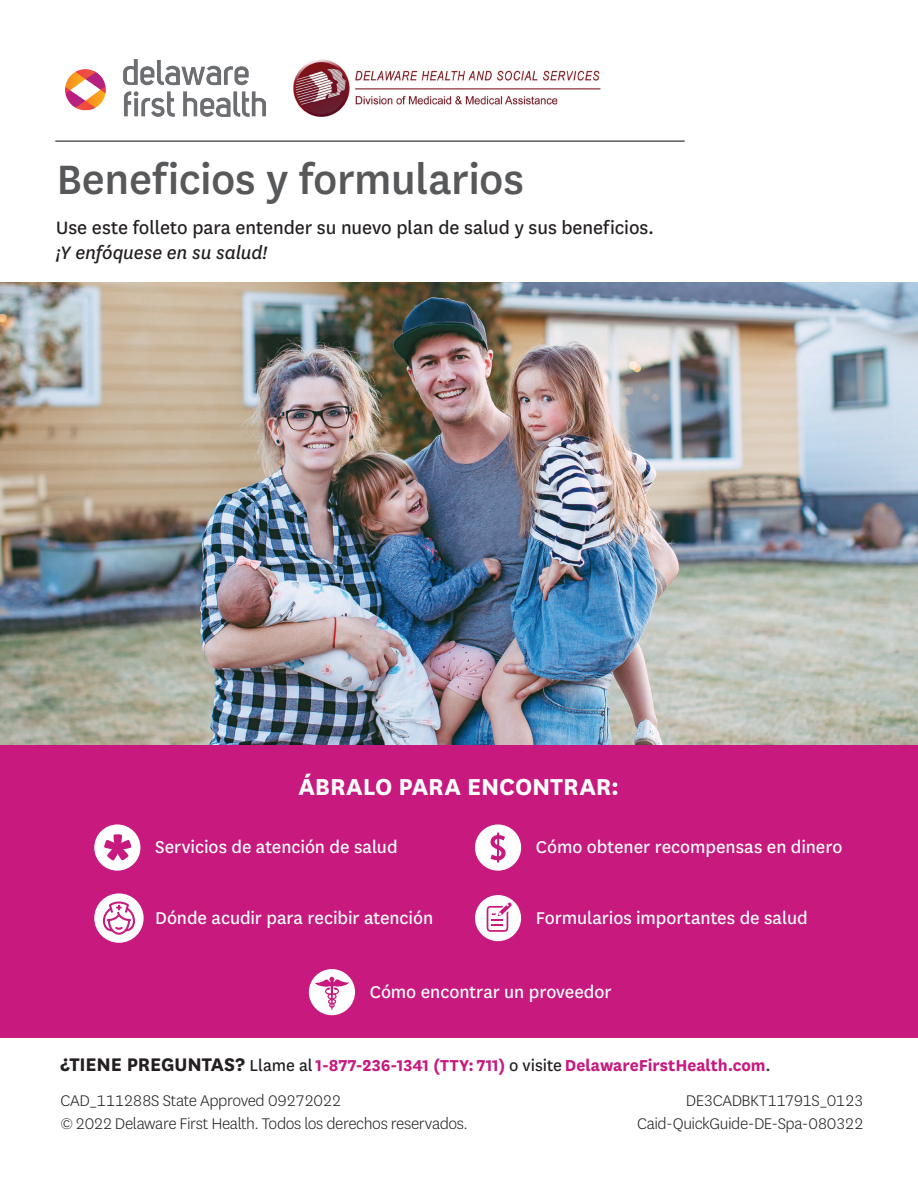
<style>
.page{position:relative;width:918px;height:1188px;background:#fff}
.page>*{position:absolute;margin:0;border:0;box-sizing:border-box;transform-origin:0 0}
.t1{font:500 48px "Centene Sans";letter-spacing:-.01em;color:#57585a}
.t2{font:700 27px "Centene Sans";letter-spacing:-.005em;color:#fff}
.t3{font:21px "Centene Sans";letter-spacing:-.005em;color:#231f20}
.t4{font:italic 21px "Centene Sans";letter-spacing:-.005em;color:#231f20}
.t5{font:19.95px "Centene Sans";letter-spacing:-.005em;color:#fff}
.t6{font:700 18.6px "Centene Sans";color:#c7197e}
.t7{font:300 18px/22.5px "Centene Sans";letter-spacing:-.03em;color:#231f20}
.s1{font-size:21.3px;color:#231f20}
.s2{font-weight:400;color:#231f20}
</style>
<div class="page">
<img style="left:0;top:283px;width:918px;height:462px">
<div style="left:0;top:745px;width:918px;height:293px;background:#c7197e"></div>
<hr style="left:55px;top:140px;width:630px;height:2px;background:#57585a">
<svg style="left:94px;top:824px;width:46px;height:47px"></svg>
<img style="left:66px;top:59px;width:199px;height:57px">
<img style="left:294px;top:59px;width:307px;height:57px">
<div style="left:475px;top:824px;width:46px;height:47px;background:#fff;border-radius:50%"></div>
<svg style="left:491px;top:833px;width:15px;height:30px"></svg>
<svg style="left:94px;top:893px;width:50px;height:50px"></svg>
<div style="left:475px;top:895px;width:46px;height:46px;background:#fff;border-radius:50%"></div>
<svg style="left:487px;top:902px;width:25px;height:30px"></svg>
<svg style="left:309px;top:969px;width:46px;height:46px"></svg>
<h1 class="t1" style="left:56px;top:146px;width:469px">Beneficios y formularios</h1>
<p class="t3" style="left:56px;top:214px;width:600px">Use este folleto para entender su nuevo plan de salud y sus beneficios.</p>
<p class="t4" style="left:56px;top:239px;width:213px">¡Y enfóquese en su salud!</p>
<h2 class="t2" style="left:298px;top:767px;width:322px">ÁBRALO PARA ENCONTRAR:</h2>
<p class="t5" style="left:155px;top:834px;width:244px">Servicios de atención de salud</p>
<p class="t5" style="left:536px;top:834px;width:308px">Cómo obtener recompensas en dinero</p>
<p class="t5" style="left:155px;top:905px;width:280px">Dónde acudir para recibir atención</p>
<p class="t5" style="left:536px;top:905px;width:273px">Formularios importantes de salud</p>
<p class="t5" style="left:370px;top:979px;width:243px">Cómo encontrar un proveedor</p>
<p class="t6" style="left:60px;top:1052px;width:712px"><span class="s1">¿TIENE PREGUNTAS?</span> <span class="s2">Llame al</span> 1‑877‑236‑1341 (TTY: 711) <span class="s2">o visite</span> DelawareFirstHealth.com<span class="s2">.</span></p>
<p class="t7" style="left:60px;top:1089px;width:409px">CAD_111288S State Approved 09272022<br>© 2022 Delaware First Health. Todos los derechos reservados.</p>
<p class="t7" style="left:637px;top:1089px;width:229px;text-align:right">DE3CADBKT11791S_0123<br>Caid-QuickGuide-DE-Spa-080322</p>
</div>
